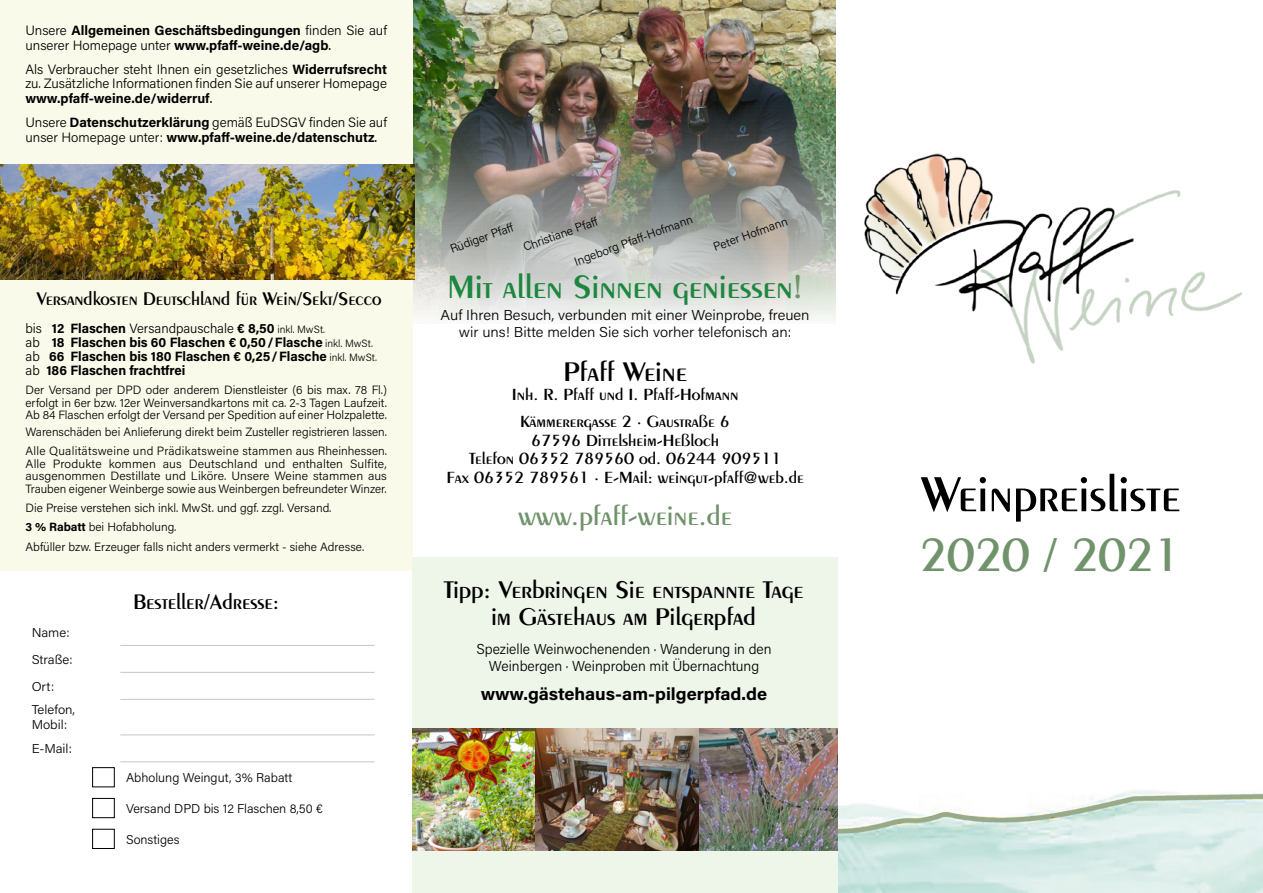
<style>
.page{position:relative;width:1263px;height:893px;background:#fff}
.page>*{position:absolute;margin:0;border:0;box-sizing:border-box;transform-origin:0 0}
.t1{font:600 52.5px "Peignot";color:#000}
.t2{font:600 49.5px "Peignot";color:#70936b}
.t3{font:600 34.5px "Peignot";color:#1d863f;scale:1.04 1}
.t4{font:600 28.8px "Peignot";color:#70936b;scale:1.04 1}
.t5{font:600 28.8px "Peignot";color:#000;scale:1.04 1}
.t6{font:600 25.8px/27px "Peignot";color:#000;text-align:center;scale:1.04 1}
.t7{font:600 22.5px "Peignot";color:#000}
.t8{font:600 19.5px "Peignot";color:#000}
.t9{font:700 17.4px "Acumin Pro";letter-spacing:-.005em;color:#000;scale:1.04 1}
.t10{font:600 17.25px/18.8px "Peignot";color:#000;text-align:center;scale:1.04 1}
.t11{font:300 14.4px/17.2px "Acumin Pro";color:#000;text-align:center;scale:1.04 1}
.t12{font:300 14.4px/17.2px "Acumin Pro";color:#000;text-align:center}
.t13{font:700 13.5px/14.9px "Acumin Pro";color:#000}
.t14{font:300 13.5px/14.9px "Acumin Pro";color:#000;text-align:justify}
.t15{font:300 12.75px "Acumin Pro";color:#000}
.t16{font:300 12.75px/15.3px "Acumin Pro";color:#000;scale:1.04 1}
.t17{font:300 12px/12.6px "Acumin Pro";color:#000;text-align:justify}
.s1{font-weight:300}
.s2{font-weight:400}
.s3{font-weight:700}
.s4{font-size:10.5px}
.s5{font-weight:300;font-size:10.5px}
.s6{color:#70936b}
</style>
<div class="page">
<img style="left:838px;top:790px;width:425px;height:103px">
<img style="left:864px;top:153px;width:379px;height:211px">
<img style="left:414px;top:0;width:421px;height:319px">
<div style="left:0;top:0;width:412px;height:571px;background:#fafaea"></div>
<div style="left:412px;top:557px;width:426px;height:336px;background:#eef5e9"></div>
<img style="left:412px;top:728px;width:426px;height:123px">
<img style="left:0;top:165px;width:414px;height:115px">
<hr style="left:120px;top:645px;width:255px;height:1px;background:#c6c6c6">
<hr style="left:120px;top:672px;width:255px;height:1px;background:#c6c6c6">
<hr style="left:120px;top:699px;width:255px;height:1px;background:#c6c6c6">
<hr style="left:120px;top:735px;width:255px;height:1px;background:#c6c6c6">
<hr style="left:120px;top:762px;width:255px;height:1px;background:#c6c6c6">
<div style="left:92px;top:767px;width:23px;height:20px;border:1px solid #000"></div>
<div style="left:92px;top:798px;width:23px;height:20px;border:1px solid #000"></div>
<div style="left:92px;top:829px;width:23px;height:20px;border:1px solid #000"></div>
<p class="t13" style="left:26px;top:23px;width:363px"><span class="s1">Unsere</span> Allgemeinen Geschäftsbedingungen <span class="s1">finden Sie auf unserer Homepage unter</span> www.pfaff-weine.de/agb<span class="s2">.</span></p>
<p class="t14" style="left:26px;top:61px;width:363px">Als Verbraucher steht Ihnen ein gesetzliches <span class="s3">Widerrufsrecht </span>zu. Zusätzliche Informationen finden Sie auf unserer Homepage <span class="s3">www.pfaff-weine.de/widerruf</span><span class="s2">.</span></p>
<p class="t13" style="left:26px;top:114px;width:363px"><span class="s1">Unsere</span> Datenschutzerklärung <span class="s1">gemäß EuDSGV finden Sie auf unser Homepage unter:</span> www.pfaff-weine.de/datenschutz<span class="s2">.</span></p>
<p class="t8" style="left:36px;top:287px;width:347px">Versandkosten Deutschland für Wein/Sekt/Secco</p>
<p class="t14" style="left:26px;top:320px;width:301px">bis <span class="s3">12 Flaschen</span> Versandpauschale <span class="s3">€ 8,50</span> <span class="s4">inkl. MwSt.</span></p>
<p class="t13" style="left:26px;top:334px;width:349px"><span class="s1">ab</span> 18 Flaschen bis 60 Flaschen € 0,50/Flasche <span class="s5">inkl. MwSt.</span></p>
<p class="t13" style="left:26px;top:348px;width:353px"><span class="s1">ab</span> 66 Flaschen bis 180 Flaschen € 0,25/Flasche <span class="s5">inkl. MwSt.</span></p>
<p class="t13" style="left:26px;top:362px;width:162px"><span class="s1">ab</span> 186 Flaschen frachtfrei</p>
<p class="t17" style="left:26px;top:383px;width:363px">Der Versand per DPD oder anderem Dienstleister (6 bis max. 78 Fl.) erfolgt in 6er bzw. 12er Weinversandkartons mit ca. 2-3 Tagen Laufzeit.<br>Ab 84 Flaschen erfolgt der Versand per Spedition auf einer Holzpalette.</p>
<p class="t17" style="left:26px;top:425px;width:363px">Warenschäden bei Anlieferung direkt beim Zusteller registrieren lassen.</p>
<p class="t17" style="left:26px;top:444px;width:363px">Alle Qualitätsweine und Prädikatsweine stammen aus Rheinhessen.<br>Alle Produkte kommen aus Deutschland und enthalten Sulfite, ausgenommen Destillate und Liköre. Unsere Weine stammen aus Trauben eigener Weinberge sowie aus Weinbergen befreundeter Winzer.</p>
<p class="t17" style="left:26px;top:501px;width:307px">Die Preise verstehen sich inkl. MwSt. und ggf. zzgl. Versand.</p>
<p class="t17" style="left:26px;top:520px;width:152px"><span class="s3">3 % Rabatt</span> bei Hofabholung.</p>
<p class="t17" style="left:26px;top:540px;width:340px">Abfüller bzw. Erzeuger falls nicht anders vermerkt - siehe Adresse.</p>
<p class="t16" style="left:32px;top:624px;width:38px">Name:</p>
<p class="t16" style="left:32px;top:651px;width:41px">Straße:</p>
<p class="t16" style="left:32px;top:678px;width:23px">Ort:</p>
<p class="t16" style="left:32px;top:701px;width:43px">Telefon,<br>Mobil:</p>
<p class="t16" style="left:32px;top:740px;width:40px">E-Mail:</p>
<p class="t7" style="left:133px;top:588px;width:147px">Besteller/Adresse:</p>
<p class="t15" style="left:126px;top:769px;width:168px">Abholung Weingut, 3% Rabatt</p>
<p class="t15" style="left:126px;top:799px;width:198px">Versand DPD bis 12 Flaschen 8,50 €</p>
<p class="t15" style="left:126px;top:830px;width:55px">Sonstiges</p>
<p class="t17" style="left:448px;top:243px;width:65px;rotate:-20deg">Rüdiger Pfaff</p>
<p class="t17" style="left:521px;top:241px;width:77px;rotate:-20deg">Christiane Pfaff</p>
<p class="t17" style="left:572px;top:255px;width:126px;rotate:-20deg">Ingeborg Pfaff -Hofmann</p>
<p class="t17" style="left:711px;top:241px;width:80px;rotate:-20deg">Peter Hofmann</p>
<p class="t3" style="left:447px;top:266px;width:343px">Mit allen Sinnen geniessen<span class="s6">!</span></p>
<p class="t11" style="left:441px;top:305px;width:356px">Auf Ihren Besuch, verbunden mit einer Weinprobe, freuen wir uns! Bitte melden Sie sich vorher telefonisch an:</p>
<p class="t5" style="left:563px;top:355px;width:120px">Pfaff Weine</p>
<p class="t10" style="left:512px;top:385px;width:219px">Inh. R. Pfaff und I. Pfaff-Hofmann</p>
<p class="t10" style="left:446px;top:412px;width:345px">Kämmerergasse 2 · Gaustraße 6<br>67596 Dittelsheim-Heßloch<br>Telefon 06352 789560 od. 06244 909511<br>Fax 06352 789561 · E-Mail: weingut-pfaff@web.de</p>
<p class="t4" style="left:518px;top:498px;width:207px">www.pfaff-weine.de</p>
<p class="t6" style="left:444px;top:576px;width:347px">Tipp: Verbringen Sie entspannte Tage im Gästehaus am Pilgerpfad</p>
<p class="t12" style="left:476px;top:640px;width:297px">Spezielle Weinwochenenden · Wanderung in den<br>Weinbergen · Weinproben mit Übernachtung</p>
<p class="t9" style="left:481px;top:682px;width:277px">www.gästehaus-am-pilgerpfad.de</p>
<p class="t1" style="left:920px;top:463px;width:261px">Weinpreisliste</p>
<p class="t2" style="left:920px;top:525px;width:263px">2020 / 2021</p>
</div>
